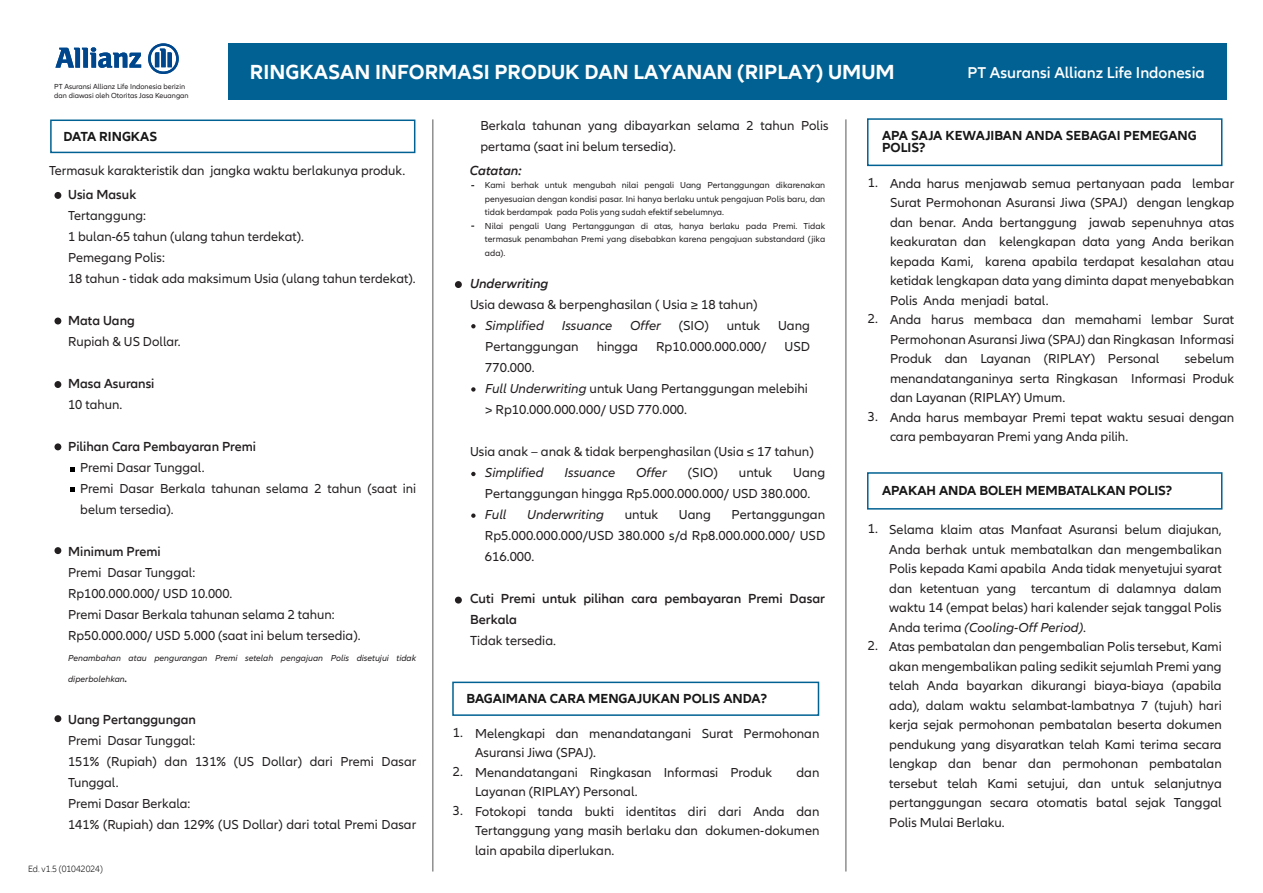
<style>
.page{position:relative;width:1263px;height:893px;background:#fff}
.page>*{position:absolute;margin:0;border:0;box-sizing:border-box;transform-origin:0 0}
.t1{font:700 21px "Allianz Neo";color:#fff}
.t2{font:600 16.2px "Allianz Neo";color:#fff}
.t3{font:13.5px/19.5px "Allianz Neo";color:#231f20}
.t4{font:600 13.5px/21px "Allianz Neo";color:#231f20}
.t5{font:700 13.5px/12px "Allianz Neo";color:#181718}
.t6{font:italic 13.5px "Allianz Neo";color:#231f20}
.t7{font:italic 600 13.5px "Allianz Neo";color:#231f20}
.t8{font:300 9.3px "Allianz Neo";color:#000;scale:.95 1}
.t9{font:9px/13.5px "Allianz Neo";color:#231f20}
.t10{font:italic 9px "Allianz Neo";color:#231f20}
.t11{font:7.5px/9px "Allianz Neo";color:#231f20}
.s1{font-size:13.5px}
.s2{font-style:italic}
</style>
<div class="page">
<div style="left:50px;top:120px;width:365px;height:33px;border:2px solid #006192"></div>
<hr style="left:845px;top:119px;width:2px;height:752px;background:#908f8f">
<hr style="left:432px;top:119px;width:1px;height:752px;background:#908f8f">
<div style="left:228px;top:43px;width:998px;height:56px;background:#006192"></div>
<svg style="left:55px;top:47px;width:86px;height:21px"></svg>
<svg style="left:148px;top:43px;width:31px;height:31px"></svg>
<div style="left:867px;top:118px;width:355px;height:48px;border:2px solid #006192"></div>
<div style="left:867px;top:472px;width:355px;height:38px;border:2px solid #006192"></div>
<div style="left:452px;top:682px;width:367px;height:34px;border:2px solid #006192"></div>
<div style="left:54px;top:192px;width:7px;height:7px;background:#231f20;border-radius:50%"></div>
<div style="left:54px;top:318px;width:7px;height:6px;background:#231f20;border-radius:50%"></div>
<div style="left:54px;top:381px;width:7px;height:7px;background:#231f20;border-radius:50%"></div>
<div style="left:54px;top:443px;width:7px;height:7px;background:#231f20;border-radius:50%"></div>
<div style="left:54px;top:715px;width:7px;height:7px;background:#231f20;border-radius:50%"></div>
<div style="left:54px;top:547px;width:7px;height:7px;background:#231f20;border-radius:50%"></div>
<svg style="left:70px;top:467px;width:4px;height:5px"></svg>
<svg style="left:70px;top:487px;width:4px;height:5px"></svg>
<div style="left:455px;top:281px;width:7px;height:7px;background:#231f20;border-radius:50%"></div>
<div style="left:455px;top:597px;width:7px;height:7px;background:#231f20;border-radius:50%"></div>
<svg style="left:471px;top:324px;width:5px;height:4px"></svg>
<svg style="left:471px;top:387px;width:5px;height:5px"></svg>
<svg style="left:471px;top:472px;width:5px;height:4px"></svg>
<svg style="left:471px;top:513px;width:5px;height:5px"></svg>
<p class="t11" style="left:54px;top:82px;width:136px">PT Asuransi Allianz Life Indonesia berizin dan diawasi oleh Otoritas Jasa Keuangan</p>
<p class="t5" style="left:63px;top:131px;width:95px">DATA RINGKAS</p>
<h1 class="t1" style="left:250px;top:60px;width:646px">RINGKASAN INFORMASI PRODUK DAN LAYANAN (RIPLAY) UMUM</h1>
<p class="t2" style="left:967px;top:63px;width:239px">PT Asuransi Allianz Life Indonesia</p>
<p class="t3" style="left:480px;top:115px;width:350px;line-height:21px">Berkala tahunan yang dibayarkan selama 2 tahun Polis pertama (saat ini belum tersedia).</p>
<p class="t5" style="left:882px;top:130px;width:316px">APA SAJA KEWAJIBAN ANDA SEBAGAI PEMEGANG<br>POLIS?</p>
<p class="t3" style="left:49px;top:161px;width:358px">Termasuk karakteristik dan jangka waktu berlakunya produk.</p>
<p class="t4" style="left:68px;top:185px;width:70px">Usia Masuk</p>
<p class="t3" style="left:68px;top:206px;width:349px;line-height:21px">Tertanggung:<br>1 bulan-65 tahun (ulang tahun terdekat).<br>Pemegang Polis:<br>18 tahun - tidak ada maksimum Usia (ulang tahun terdekat).</p>
<p class="t4" style="left:68px;top:311px;width:68px">Mata Uang</p>
<p class="t3" style="left:68px;top:332px;width:114px">Rupiah &amp; US Dollar.</p>
<p class="t4" style="left:68px;top:374px;width:88px">Masa Asuransi</p>
<p class="t3" style="left:68px;top:395px;width:56px">10 tahun.</p>
<p class="t4" style="left:68px;top:437px;width:189px">Pilihan Cara Pembayaran Premi</p>
<p class="t3" style="left:80px;top:458px;width:338px;line-height:21px">Premi Dasar Tunggal.<br>Premi Dasar Berkala tahunan selama 2 tahun (saat ini belum tersedia).</p>
<p class="t4" style="left:68px;top:542px;width:94px">Minimum Premi</p>
<p class="t3" style="left:68px;top:563px;width:294px;line-height:21px">Premi Dasar Tunggal:<br>Rp100.000.000/ USD 10.000.<br>Premi Dasar Berkala tahunan selama 2 tahun:<br>Rp50.000.000/ USD 5.000 (saat ini belum tersedia).</p>
<p class="t10" style="left:68px;top:653px;width:350px">Penambahan atau pengurangan Premi setelah pengajuan Polis disetujui tidak</p>
<p class="t10" style="left:68px;top:674px;width:61px">diperbolehkan<span class="s1">.</span></p>
<p class="t4" style="left:68px;top:710px;width:129px">Uang Pertanggungan</p>
<p class="t3" style="left:68px;top:731px;width:350px;line-height:21px">Premi Dasar Tunggal:<br>151% (Rupiah) dan 131% (US Dollar) dari Premi Dasar<br>Tunggal.<br>Premi Dasar Berkala:<br>141% (Rupiah) dan 129% (US Dollar) dari total Premi Dasar</p>
<p class="t8" style="left:52px;top:863px;width:32px">4 2 12</p>
<p class="t8" style="left:95px;top:863px;width:7px">3</p>
<p class="t8" style="left:28px;top:863px;width:80px">Ed. v1.5 (01042024)</p>
<p class="t8" style="left:40px;top:863px;width:7px">V</p>
<p class="t8" style="left:66px;top:863px;width:17px">6 9</p>
<p class="t8" style="left:95px;top:863px;width:7px">2</p>
<p class="t8" style="left:66px;top:863px;width:17px">8 0</p>
<p class="t7" style="left:470px;top:163px;width:53px">Catatan:</p>
<p class="t9" style="left:485px;top:179px;width:342px">Kami berhak untuk mengubah nilai pengali Uang Pertanggungan dikarenakan penyesuaian dengan kondisi pasar. Ini hanya berlaku untuk pengajuan Polis baru, dan tidak berdampak pada Polis yang sudah efektif sebelumnya.<br>Nilai pengali Uang Pertanggungan di atas, hanya berlaku pada Premi. Tidak termasuk penambahan Premi yang disebabkan karena pengajuan substandard (jika ada).</p>
<p class="t7" style="left:470px;top:276px;width:80px">Underwriting</p>
<p class="t3" style="left:470px;top:295px;width:289px">Usia dewasa &amp; berpenghasilan ( Usia ≥ 18 tahun)</p>
<p class="t6" style="left:485px;top:318px;width:60px">Simplified</p>
<p class="t6" style="left:562px;top:318px;width:52px">Issuance</p>
<p class="t6" style="left:630px;top:318px;width:32px">Offer</p>
<p class="t3" style="left:679px;top:316px;width:32px">(SIO)</p>
<p class="t3" style="left:727px;top:316px;width:35px">untuk</p>
<p class="t3" style="left:778px;top:316px;width:33px">Uang</p>
<p class="t3" style="left:485px;top:337px;width:95px">Pertanggungan</p>
<p class="t3" style="left:597px;top:337px;width:43px">hingga</p>
<p class="t3" style="left:656px;top:337px;width:112px">Rp10.000.000.000/</p>
<p class="t3" style="left:784px;top:337px;width:27px">USD</p>
<p class="t3" style="left:485px;top:358px;width:324px;line-height:21px">770.000.<br><span class="s2">Full Underwriting</span> untuk Uang Pertanggungan melebihi &gt; Rp10.000.000.000/ USD 770.000.</p>
<p class="t3" style="left:470px;top:442px;width:345px">Usia anak – anak &amp; tidak berpenghasilan (Usia ≤ 17 tahun)</p>
<p class="t6" style="left:485px;top:465px;width:60px">Simplified</p>
<p class="t6" style="left:565px;top:465px;width:52px">Issuance</p>
<p class="t6" style="left:636px;top:465px;width:32px">Offer</p>
<p class="t3" style="left:688px;top:463px;width:32px">(SIO)</p>
<p class="t3" style="left:739px;top:463px;width:35px">untuk</p>
<p class="t3" style="left:485px;top:463px;width:342px;line-height:21px;text-indent:308px">Uang<br>Pertanggungan hingga Rp5.000.000.000/ USD 380.000.</p>
<p class="t6" style="left:485px;top:507px;width:23px">Full</p>
<p class="t6" style="left:527px;top:507px;width:78px">Underwriting</p>
<p class="t3" style="left:625px;top:505px;width:35px">untuk</p>
<p class="t3" style="left:679px;top:505px;width:33px">Uang</p>
<p class="t3" style="left:485px;top:505px;width:342px;line-height:21px;text-align:justify;text-indent:247px">Pertanggungan Rp5.000.000.000/USD 380.000 s/d Rp8.000.000.000/ USD 616.000.</p>
<p class="t4" style="left:470px;top:589px;width:357px">Cuti Premi untuk pilihan cara pembayaran Premi Dasar<br>Berkala</p>
<p class="t3" style="left:470px;top:631px;width:88px">Tidak tersedia.</p>
<p class="t5" style="left:467px;top:693px;width:302px">BAGAIMANA CARA MENGAJUKAN POLIS ANDA?</p>
<p class="t3" style="left:453px;top:723px;width:12px">1.</p>
<p class="t3" style="left:453px;top:762px;width:12px">2.</p>
<p class="t3" style="left:453px;top:801px;width:12px">3.</p>
<p class="t3" style="left:475px;top:724px;width:346px">Melengkapi dan menandatangani Surat Permohonan<br>Asuransi Jiwa (SPAJ).<br>Menandatangani Ringkasan Informasi Produk</p>
<p class="t3" style="left:796px;top:763px;width:24px">dan</p>
<p class="t3" style="left:475px;top:783px;width:346px">Layanan (RIPLAY) Personal.<br>Fotokopi tanda bukti identitas diri dari Anda dan Tertanggung yang masih berlaku dan dokumen-dokumen lain apabila diperlukan.</p>
<p class="t3" style="left:868px;top:173px;width:12px">1.</p>
<p class="t3" style="left:868px;top:309px;width:12px">2.</p>
<p class="t3" style="left:868px;top:407px;width:12px">3.</p>
<p class="t3" style="left:890px;top:174px;width:346px">Anda harus menjawab semua pertanyaan pada lembar Surat Permohonan Asuransi Jiwa (SPAJ) dengan lengkap dan benar. Anda bertanggung jawab sepenuhnya atas keakuratan dan kelengkapan data yang Anda berikan kepada Kami, karena apabila terdapat kesalahan atau ketidak lengkapan data yang diminta dapat menyebabkan Polis Anda menjadi batal.<br>Anda harus membaca dan memahami lembar Surat Permohonan Asuransi Jiwa (SPAJ) dan Ringkasan Informasi Produk dan Layanan (RIPLAY) Personal</p>
<p class="t3" style="left:890px;top:350px;width:346px;text-indent:295px">sebelum menandatanganinya serta Ringkasan Informasi Produk dan Layanan (RIPLAY) Umum.<br>Anda harus membayar Premi tepat waktu sesuai dengan cara pembayaran Premi yang Anda pilih.</p>
<p class="t5" style="left:882px;top:485px;width:292px">APAKAH ANDA BOLEH MEMBATALKAN POLIS?</p>
<p class="t3" style="left:868px;top:519px;width:12px">1.</p>
<p class="t3" style="left:868px;top:636px;width:12px">2.</p>
<p class="t3" style="left:889px;top:520px;width:334px">Selama klaim atas Manfaat Asuransi belum diajukan, Anda berhak untuk membatalkan dan mengembalikan Polis kepada Kami apabila Anda tidak menyetujui syarat dan ketentuan yang tercantum di dalamnya dalam waktu 14 (empat belas) hari kalender sejak tanggal Polis Anda terima <span class="s2">(Cooling-Off Period)</span>.<br>Atas pembatalan dan pengembalian Polis tersebut, Kami akan mengembalikan paling sedikit sejumlah Premi yang telah Anda bayarkan dikurangi biaya-biaya (apabila ada), dalam waktu selambat-lambatnya 7 (tujuh) hari kerja sejak permohonan pembatalan beserta dokumen pendukung yang disyaratkan telah Kami terima secara lengkap dan benar dan permohonan pembatalan tersebut telah Kami setujui, dan untuk selanjutnya pertanggungan secara otomatis batal sejak Tanggal Polis Mulai Berlaku.</p>
</div>
